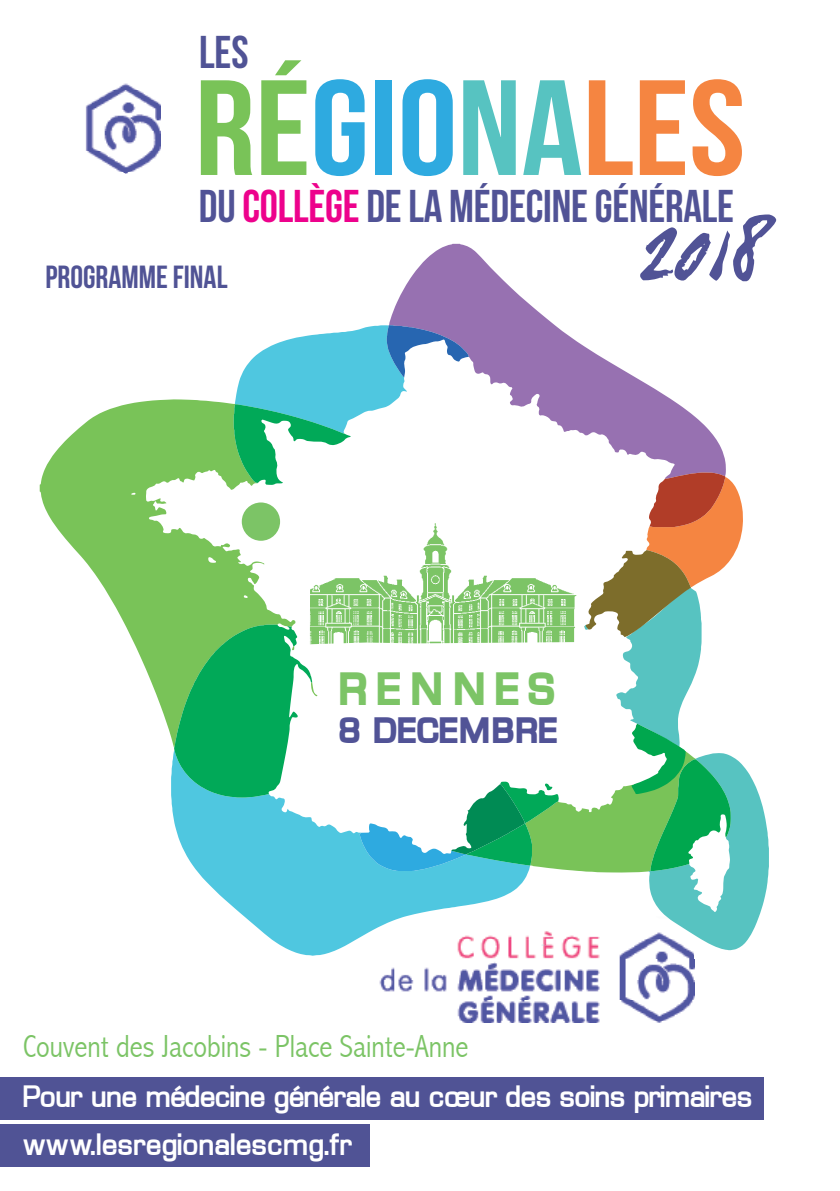
<style>
.page{position:relative;width:840px;height:1191px;background:#fff}
.page>*{position:absolute;margin:0;border:0;box-sizing:border-box;transform-origin:0 0}
.t1{font:135.2px "Bebas Neue";color:#2eaae0;scale:1.11 1}
.t2{font:48.6px "Waukegan LDO Black";letter-spacing:.18em;color:#7cc466}
.t3{font:46px "Bebas Neue";letter-spacing:-.005em;color:#515396}
.t4{font:46px "Bebas Neue";color:#505395}
.t5{font:38.2px "Waukegan LDO Black";color:#515396}
.t6{font:700 32.2px/47.2px "Waukegan LDO";color:#fff}
.t7{font:300 condensed 32px "Abadi";color:#7cc466}
.t8{font:32px "Bebas Neue";color:#505395}
.s1{color:#79c358}
.s2{color:#57c3c1}
.s3{color:#f58541}
.s4{color:#ed028c}
</style>
<div class="page">
<img style="left:379px;top:950px;width:314px;height:72px">
<div style="left:0;top:1077px;width:763px;height:43px;background:#505395"></div>
<div style="left:0;top:1124px;width:369px;height:43px;background:#505395"></div>
<img style="left:85px;top:83px;width:76px;height:91px">
<svg style="left:649px;top:214px;width:126px;height:67px"></svg>
<svg style="left:40px;top:399px;width:124px;height:316px;fill:#79c358"></svg>
<svg style="left:389px;top:244px;width:336px;height:81px"></svg>
<svg style="left:289px;top:950px;width:240px;height:6px"></svg>
<svg style="left:164px;top:325px;width:604px;height:625px"></svg>
<div style="left:242px;top:502px;width:38px;height:39px;background:#7cc466;border-radius:50%"></div>
<img style="left:310px;top:522px;width:266px;height:122px">
<h3 class="t4" style="left:199px;top:27px;width:51px">LES</h3>
<h1 class="t1" style="left:195px;top:54px;width:497px"><span class="s1">RÉ</span>GIO<span class="s2">NA</span><span class="s3">LES</span></h1>
<h3 class="t3" style="left:199px;top:181px;width:536px">DU <span class="s4">COLLÈGE</span> DE LA MÉDECINE GÉNÉRALE</h3>
<p class="t8" style="left:45px;top:260px;width:183px">PROGRAMME FINAL</p>
<h2 class="t2" style="left:337px;top:663px;width:219px">RENNES</h2>
<p class="t5" style="left:338px;top:711px;width:221px">8 DECEMBRE</p>
<p class="t7" style="left:23px;top:1028px;width:446px">Couvent des Jacobins - Place Sainte-Anne</p>
<p class="t6" style="left:23px;top:1073px;width:730px">Pour une médecine générale au cœur des soins primaires www.lesregionalescmg.fr</p>
</div>
